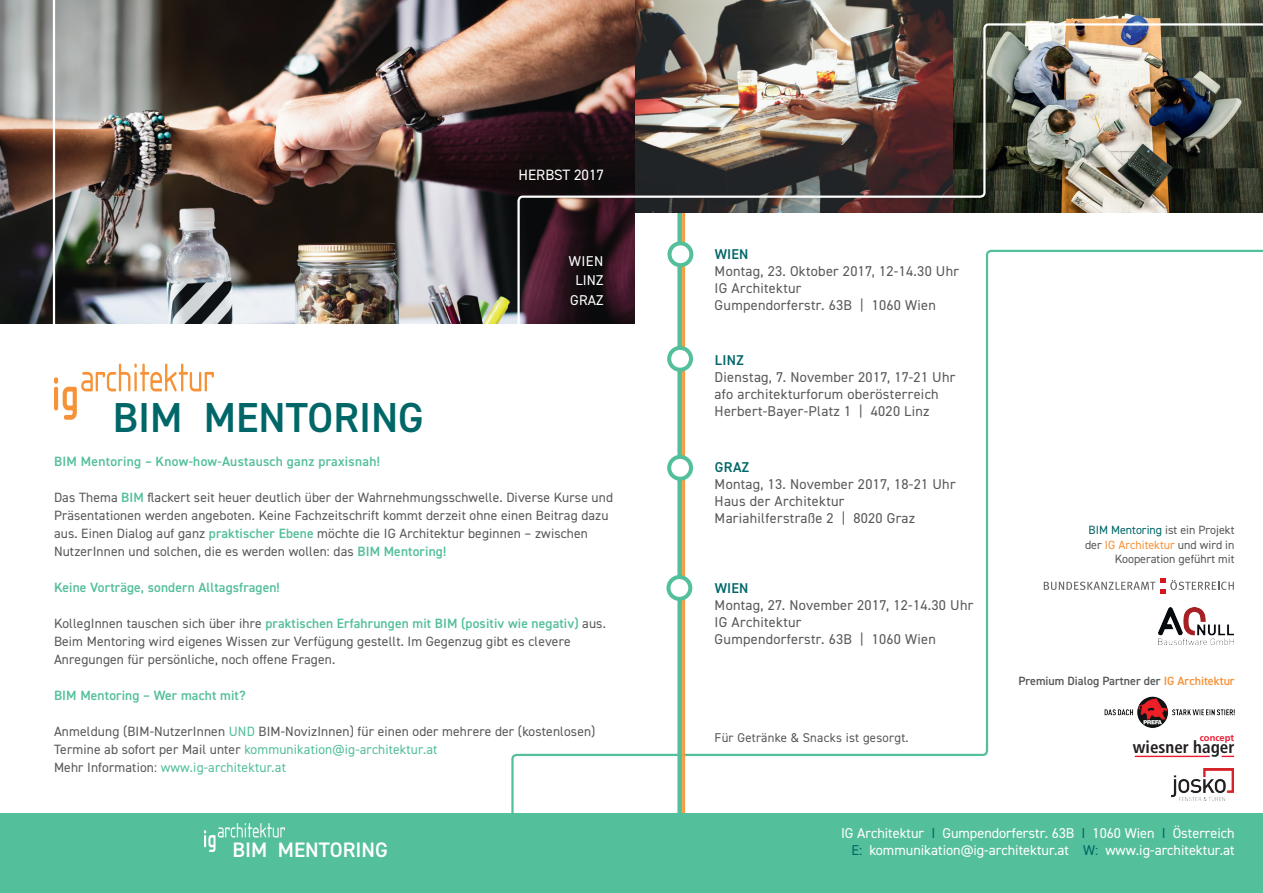
<style>
.page{position:relative;width:1263px;height:893px;background:#fff}
.page>*{position:absolute;margin:0;border:0;box-sizing:border-box;transform-origin:0 0}
.t1{font:600 42px "DIN2014";color:#016668}
.t2{font:600 21px "DIN2014";color:#fff}
.t3{font:700 condensed 17.1px "Frutiger";color:#231f20}
.t4{font:15px "DIN2014";color:#fff}
.t5{font:14.25px/17.1px "DIN2014";letter-spacing:.02em;color:#57585a}
.t6{font:14.25px/19.5px "DIN2014";color:#fff;text-align:center}
.t7{font:600 14.25px "DIN2014";letter-spacing:.02em;color:#016668}
.t8{font:13.5px/18px "DIN2014";letter-spacing:.01em;color:#57585a}
.t9{font:600 13.5px "DIN2014";letter-spacing:.01em;color:#54bf9b}
.t10{font:12.75px "DIN2014";letter-spacing:.02em;color:#57585a}
.t11{font:12px/14.4px "DIN2014";color:#57585a;text-align:right}
.t12{font:600 12px "DIN2014";color:#57585a}
.t13{font:700 9.3px "Frutiger";color:#ed1a33}
.s1{font-weight:600;color:#54bf9b}
.s2{color:#54bf9b}
.s3{color:#016668}
.s4{color:#f69238}
</style>
<div class="page">
<svg style="left:510px;top:323px;width:725px;height:490px"></svg>
<div style="left:677px;top:191px;width:5px;height:636px;background:#54bf9b"></div>
<hr style="left:682px;top:173px;width:3px;height:657px;background:#f89d3d">
<img style="left:634px;top:0;width:629px;height:22px">
<img style="left:1px;top:0;width:633px;height:323px">
<svg style="left:54px;top:364px;width:160px;height:56px"></svg>
<div style="left:0;top:813px;width:1263px;height:80px;background:#54bf9b"></div>
<img style="left:204px;top:823px;width:80px;height:28px">
<svg style="left:669px;top:348px;width:22px;height:22px"></svg>
<div style="left:667px;top:346px;width:26px;height:26px;border:4px solid #54bf9b;border-radius:50%"></div>
<svg style="left:669px;top:457px;width:22px;height:22px"></svg>
<div style="left:667px;top:455px;width:26px;height:26px;border:4px solid #54bf9b;border-radius:50%"></div>
<div style="left:668px;top:577px;width:22px;height:22px;background:#fff;border-radius:50%"></div>
<div style="left:666px;top:575px;width:26px;height:26px;border:4px solid #54bf9b;border-radius:50%"></div>
<div style="left:1028px;top:566px;width:221px;height:40px;background:#fff"></div>
<svg style="left:1044px;top:578px;width:190px;height:15px"></svg>
<img style="left:1101px;top:693px;width:134px;height:38px">
<img style="left:1171px;top:769px;width:64px;height:31px">
<svg style="left:1221px;top:756px;width:13px;height:1px"></svg>
<hr style="left:1135px;top:756px;width:75px;height:1px;background:#ed1a33">
<img style="left:1158px;top:607px;width:75px;height:37px">
<img style="left:516px;top:22px;width:747px;height:321px">
<hr style="left:53px;top:0;width:2px;height:341px;background:#fff">
<p class="t4" style="left:519px;top:165px;width:87px">HERBST 2017</p>
<p class="t6" style="left:569px;top:251px;width:36px">WIEN<br>LINZ<br>GRAZ</p>
<h1 class="t1" style="left:113px;top:390px;width:312px">BIM MENTORING</h1>
<p class="t9" style="left:54px;top:453px;width:327px">BIM Mentoring – Know-how-Austausch ganz praxisnah!</p>
<p class="t8" style="left:54px;top:488px;width:561px">Das Thema <span class="s1">BIM</span> flackert seit heuer deutlich über der Wahrnehmungsschwelle. Diverse Kurse und Präsentationen werden angeboten. Keine Fachzeitschrift kommt derzeit ohne einen Beitrag dazu aus. Einen Dialog auf ganz <span class="s1">praktischer Ebene</span> möchte die IG Architektur beginnen – zwischen NutzerInnen und solchen, die es werden wollen: das <span class="s1">BIM Mentoring!</span></p>
<p class="t9" style="left:54px;top:579px;width:227px">Keine Vorträge, sondern Alltagsfragen!</p>
<p class="t8" style="left:54px;top:614px;width:553px">KollegInnen tauschen sich über ihre <span class="s1">praktischen Erfahrungen mit BIM (positiv wie negativ)</span> aus.<br>Beim Mentoring wird eigenes Wissen zur Verfügung gestellt. Im Gegenzug gibt es clevere<br>Anregungen für persönliche, noch offene Fragen.</p>
<p class="t9" style="left:54px;top:687px;width:193px">BIM Mentoring – Wer macht mit?</p>
<p class="t8" style="left:54px;top:722px;width:543px">Anmeldung (BIM-NutzerInnen <span class="s2">UND</span> BIM-NovizInnen) für einen oder mehrere der (kostenlosen)<br>Termine ab sofort per Mail unter <span class="s2">kommunikation@ig-architektur.at<br></span>Mehr Information: <span class="s2">www.ig-architektur.at</span></p>
<h2 class="t2" style="left:232px;top:836px;width:157px">BIM MENTORING</h2>
<p class="t7" style="left:715px;top:245px;width:35px">WIEN</p>
<p class="t5" style="left:715px;top:263px;width:246px">Montag, 23. Oktober 2017, 12-14.30 Uhr<br>IG Architektur<br>Gumpendorferstr. 63B | 1060 Wien</p>
<p class="t7" style="left:715px;top:350px;width:31px">LINZ</p>
<p class="t5" style="left:715px;top:368px;width:242px">Dienstag, 7. November 2017, 17-21 Uhr afo architekturforum oberösterreich<br>Herbert-Bayer-Platz 1 | 4020 Linz</p>
<p class="t7" style="left:715px;top:458px;width:36px">GRAZ</p>
<p class="t5" style="left:715px;top:475px;width:242px">Montag, 13. November 2017, 18-21 Uhr<br>Haus der Architektur<br>Mariahilferstraße 2 | 8020 Graz</p>
<p class="t7" style="left:715px;top:578px;width:35px">WIEN</p>
<p class="t5" style="left:715px;top:596px;width:260px">Montag, 27. November 2017, 12-14.30 Uhr<br>IG Architektur<br>Gumpendorferstr. 63B | 1060 Wien</p>
<p class="t10" style="left:715px;top:730px;width:195px">Für Getränke &amp; Snacks ist gesorgt.</p>
<p class="t11" style="left:1085px;top:523px;width:151px"><span class="s3">BIM Mentoring</span> ist ein Projekt der <span class="s4">IG Architektur</span> und wird in<br>Kooperation geführt mit</p>
<p class="t12" style="left:1018px;top:673px;width:218px">Premium Dialog Partner der <span class="s4">IG Architektur</span></p>
<p class="t13" style="left:1200px;top:732px;width:36px">concept</p>
<p class="t3" style="left:1133px;top:737px;width:103px">wiesner hager</p>
<p class="t6" style="left:841px;top:825px;width:395px;line-height:17.1px;text-align:right">IG Architektur <span class="s3">I</span> Gumpendorferstr. 63B <span class="s3">I</span> 1060 Wien <span class="s3">I</span> Österreich<br><span class="s3">E:</span> kommunikation@ig-architektur.at <span class="s3">W:</span> www.ig-architektur.at</p>
</div>
